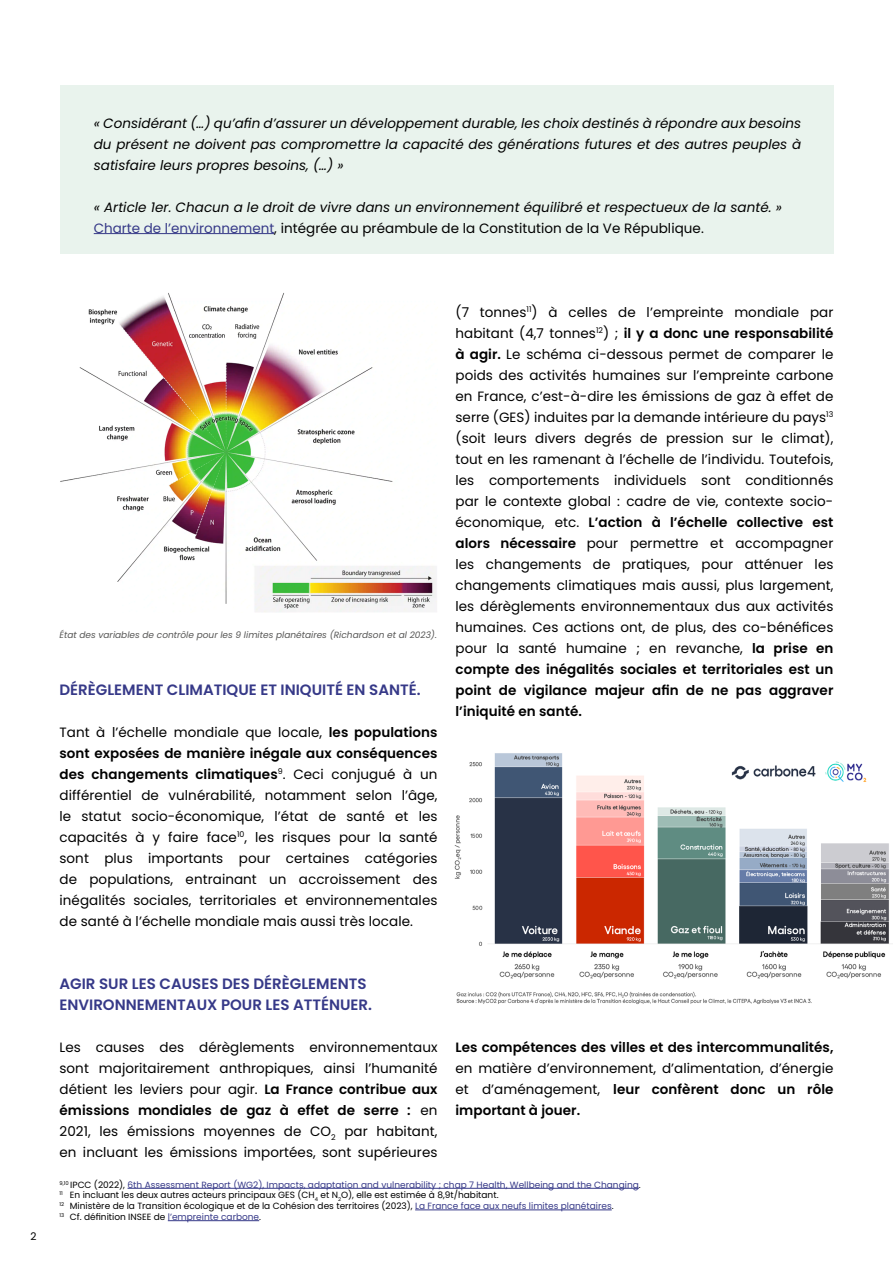
<style>
.page{position:relative;width:893px;height:1263px;background:#fff}
.page>*{position:absolute;margin:0;border:0;box-sizing:border-box;transform-origin:0 0}
.t1{font:600 15px/21px "Poppins";color:#363988}
.t2{font:13.5px/21px "Poppins";letter-spacing:.005em;color:#000;text-align:justify}
.t3{font:italic 13.5px/21px "Poppins";letter-spacing:.005em;color:#000;text-align:justify}
.t4{font:600 13.5px "Poppins";letter-spacing:.005em;color:#000}
.t5{font:10.5px "Poppins";color:#000}
.t6{font:9px/10.8px "Poppins";color:#000}
.t7{font:italic 9px "Poppins";color:#575756}
.s1{font-style:normal;color:#363988}
.s2{font-style:normal}
.s3{font-weight:600}
.s4{color:#363988}
</style>
<div class="page">
<div style="left:60px;top:85px;width:773px;height:169px;background:#e9f3ed"></div>
<hr style="left:94px;top:233px;width:180px;height:1px;background:#363988">
<img style="left:60px;top:293px;width:377px;height:320px">
<hr style="left:128px;top:1188px;width:511px;height:1px;background:#363988">
<hr style="left:415px;top:1209px;width:197px;height:1px;background:#363988">
<hr style="left:168px;top:1220px;width:91px;height:1px;background:#363988">
<img style="left:454px;top:753px;width:439px;height:226px">
<div style="left:734px;top:740px;width:159px;height:66px;background:#fff"></div>
<img style="left:729px;top:760px;width:138px;height:23px">
<img style="left:456px;top:991px;width:356px;height:14px">
<p class="t3" style="left:94px;top:112px;width:709px">« Considérant (…) qu’afin d’assurer un développement durable, les choix destinés à répondre aux besoins du présent ne doivent pas compromettre la capacité des générations futures et des autres peuples à satisfaire leurs propres besoins, (…) »</p>
<p class="t3" style="left:94px;top:196px;width:690px">« Article 1er. Chacun a le droit de vivre dans un environnement équilibré et respectueux de la santé. »<br><span class="s1">Charte de l’environnement</span><span class="s2">, intégrée au préambule de la Constitution de la Ve République.</span></p>
<p class="t5" style="left:31px;top:1230px;width:8px">2</p>
<p class="t7" style="left:60px;top:630px;width:379px">État des variables de contrôle pour les 9 limites planétaires (Richardson et al 2023).</p>
<p class="t1" style="left:60px;top:679px;width:363px">DÉRÈGLEMENT CLIMATIQUE ET INIQUITÉ EN SANTÉ.</p>
<p class="t2" style="left:60px;top:721px;width:379px">Tant à l’échelle mondiale que locale, <span class="s3">les populations sont exposées de manière inégale aux conséquences des changements climatiques</span><sup>9</sup>. Ceci conjugué à un différentiel de vulnérabilité, notamment selon l’âge, le statut socio-économique, l’état de santé et les capacités à y faire face<sup>10</sup>, les risques pour la santé sont plus importants pour certaines catégories de populations, entrainant un accroissement des inégalités sociales, territoriales et environnementales de santé à l’échelle mondiale mais aussi très locale.</p>
<p class="t2" style="left:455px;top:301px;width:379px">(7 tonnes<sup>11</sup>) à celles de l’empreinte mondiale par habitant (4,7 tonnes<sup>12</sup>) ; <span class="s3">il y a donc une responsabilité à agir.</span> Le schéma ci-dessous permet de comparer le poids des activités humaines sur l’empreinte carbone en France, c’est-à-dire les émissions de gaz à effet de serre (GES) induites par la demande intérieure du pays<sup>13 </sup>(soit leurs divers degrés de pression sur le climat), tout en les ramenant à l’échelle de l’individu. Toutefois, les comportements individuels sont conditionnés par le contexte global : cadre de vie, contexte socio&shy;économique, etc. <span class="s3">L’action à l’échelle collective est alors nécessaire</span> pour permettre et accompagner les changements de pratiques, pour atténuer les changements climatiques mais aussi, plus largement, les dérèglements environnementaux dus aux activités humaines. Ces actions ont, de plus, des co-bénéfices pour la santé humaine ; en revanche, <span class="s3">la prise en compte des inégalités sociales et territoriales est un point de vigilance majeur afin de ne pas aggraver l’iniquité en santé.</span></p>
<p class="t1" style="left:60px;top:973px;width:314px">AGIR SUR LES CAUSES DES DÉRÈGLEMENTS<br>ENVIRONNEMENTAUX POUR LES ATTÉNUER.</p>
<p class="t2" style="left:60px;top:1036px;width:379px">Les causes des dérèglements environnementaux sont majoritairement anthropiques, ainsi l’humanité détient les leviers pour agir. <span class="s3">La France contribue aux émissions mondiales de gaz à effet de serre :</span> en 2021, les émissions moyennes de CO<sub>2</sub> par habitant, en incluant les émissions importées, sont supérieures</p>
<p class="t4" style="left:455px;top:1039px;width:379px">Les compétences des villes et des intercommunalités,</p>
<p class="t2" style="left:455px;top:1057px;width:379px">en matière d’environnement, d’alimentation, d’énergie et d’aménagement, <span class="s3">leur confèrent donc un rôle important à jouer.</span></p>
<p class="t6" style="left:60px;top:1179px;width:583px"><sup>9,10</sup> IPCC (2022), <span class="s4">6th Assessment Report (WG2), Impacts, adaptation and vulnerability ; chap 7 Health, Wellbeing and the Changing</span>.<br><sup>11</sup> En incluant les deux autres acteurs principaux GES (CH<sub>4</sub> et N<sub>2</sub>O), elle est estimée à 8,9t/habitant.<br><sup>12</sup> Ministère de la Transition écologique et de la Cohésion des territoires (2023), <span class="s4">La France face aux neufs limites planétaires</span>.<br><sup>13</sup> Cf. définition INSEE de <span class="s4">l’empreinte carbone</span>.</p>
</div>
